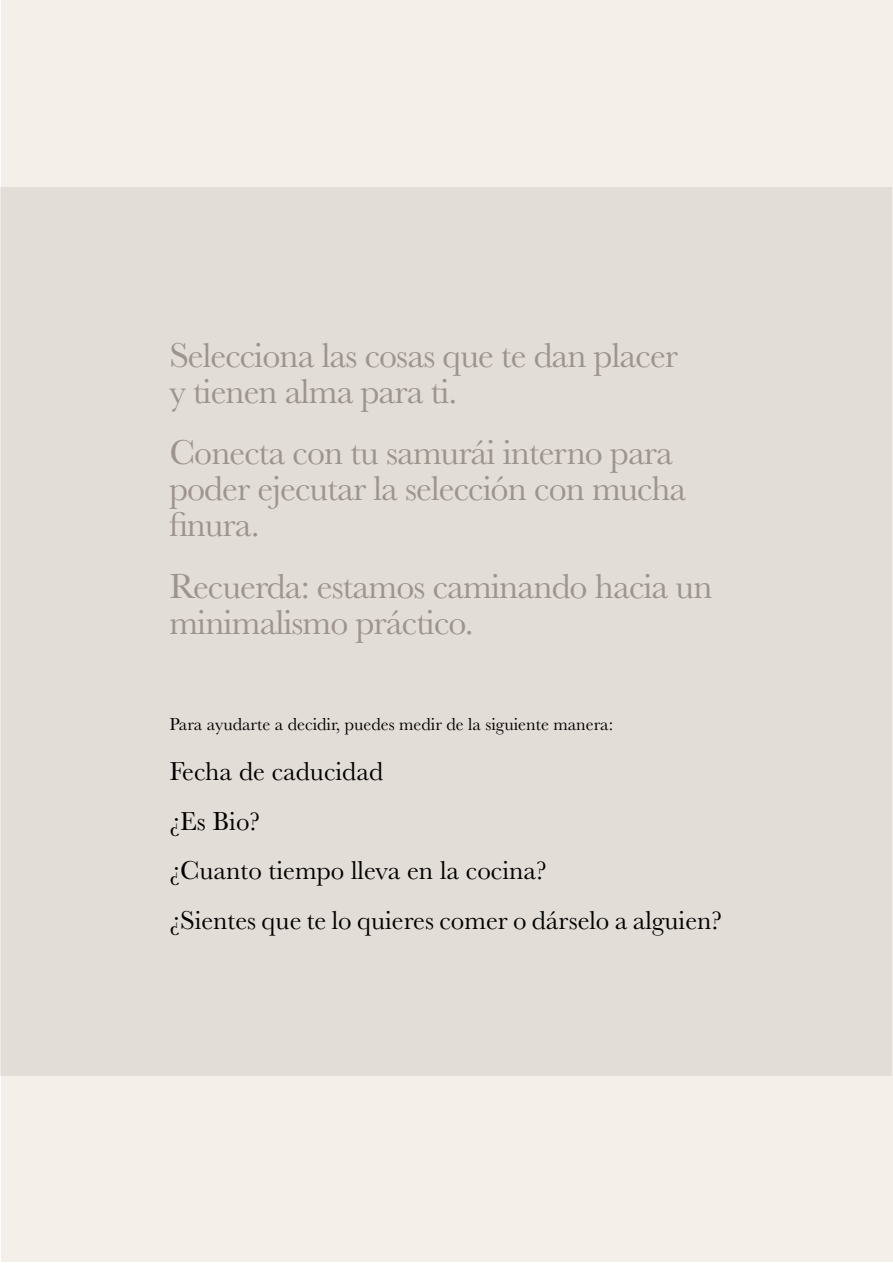
<style>
.page{position:relative;width:893px;height:1263px;background:#fff}
.page>*{position:absolute;margin:0;border:0;box-sizing:border-box;transform-origin:0 0}
.t1{font:36px/36px "Baskerville";letter-spacing:-.025em;color:#9e948e}
.t2{font:27px/49.5px "Baskerville";color:#000}
.t3{font:18px "Baskerville";color:#000}
</style>
<div class="page">
<div style="left:1px;top:1px;width:892px;height:1261px;background:#f5efea"></div>
<div style="left:0;top:187px;width:892px;height:889px;background:#e3ddd7"></div>
<p class="t1" style="left:169px;top:338px;width:510px">Selecciona las cosas que te dan placer y tienen alma para ti.</p>
<p class="t1" style="left:169px;top:435px;width:519px">Conecta con tu samurái interno para poder ejecutar la selección con mucha finura.</p>
<p class="t1" style="left:169px;top:569px;width:545px">Recuerda: estamos caminando hacia un minimalismo práctico.</p>
<p class="t3" style="left:169px;top:713px;width:445px">Para ayudarte a decidir, puedes medir de la siguiente manera:</p>
<p class="t2" style="left:169px;top:747px;width:554px">Fecha de caducidad<br>¿Es Bio?<br>¿Cuanto tiempo lleva en la cocina?<br>¿Sientes que te lo quieres comer o dárselo a alguien?</p>
</div>
